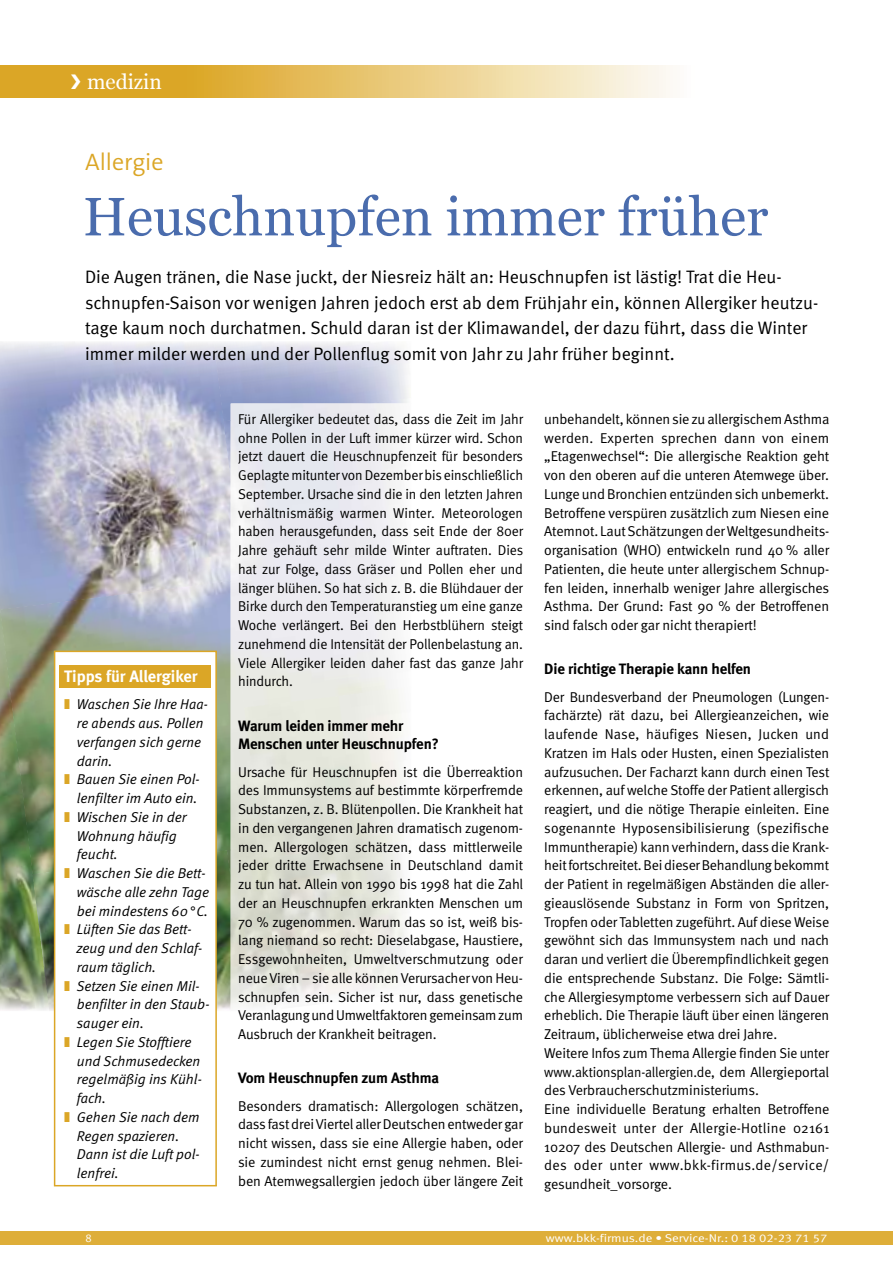
<style>
.page{position:relative;width:893px;height:1263px;background:#fff}
.page>*{position:absolute;margin:0;border:0;box-sizing:border-box;transform-origin:0 0}
.t1{font:54px "Georgia";color:#4a6cad}
.t2{font:300 24px "The Sans B4";color:#dba626}
.t3{font:21px "Georgia";color:#fff}
.t4{font:18px/25.5px "Meta Normal";color:#000}
.t5{font:700 16.5px "Meta";color:#fff}
.t6{font:700 15px/18.8px "Meta";letter-spacing:-.01em;color:#000}
.t7{font:14.25px/18.8px "Meta Normal";letter-spacing:-.01em;color:#000;text-align:justify}
.t8{font:italic 14.25px "Meta Normal";color:#000}
.t9{font:11.25px "Meta Normal LF";color:#fff;scale:1.16 1}
.t10{font:11.25px "Meta Normal LF";color:#fff}
.s1{color:#dba626}
.s2{font-family:"Meta Normal"}
</style>
<div class="page">
<svg style="left:0;top:66px;width:670px;height:32px"></svg>
<div style="left:0;top:1231px;width:893px;height:13px;background:#deae39"></div>
<img style="left:0;top:342px;width:231px;height:237px">
<img style="left:210px;top:342px;width:198px;height:79px">
<img style="left:223px;top:415px;width:8px;height:112px">
<img style="left:321px;top:397px;width:87px;height:6px">
<img style="left:0;top:557px;width:53px;height:454px">
<img style="left:0;top:579px;width:231px;height:295px">
<img style="left:32px;top:850px;width:199px;height:161px">
<img style="left:227px;top:844px;width:4px;height:60px">
<img style="left:244px;top:683px;width:167px;height:176px">
<img style="left:263px;top:840px;width:148px;height:167px">
<svg style="left:54px;top:651px;width:163px;height:535px"></svg>
<svg style="left:71px;top:75px;width:9px;height:14px"></svg>
<h3 class="t3" style="left:87px;top:70px;width:76px">medizin</h3>
<h2 class="t2" style="left:85px;top:149px;width:80px">Allergie</h2>
<h1 class="t1" style="left:83px;top:186px;width:687px">Heuschnupfen immer früher</h1>
<p class="t4" style="left:85px;top:264px;width:735px">Die Augen tränen, die Nase juckt, der Niesreiz hält an: Heuschnupfen ist lästig! Trat die Heu&shy;schnupfen-Saison vor wenigen Jahren jedoch erst ab dem Frühjahr ein, können Allergiker heutzu&shy;tage kaum noch durchatmen. Schuld daran ist der Klimawandel, der dazu führt, dass die Winter immer milder werden und der Pollenflug somit von Jahr zu Jahr früher beginnt.</p>
<p class="t5" style="left:64px;top:667px;width:135px">Tipps für Allergiker</p>
<p class="t8" style="left:64px;top:696px;width:146px"><span class="s1">❚</span> Waschen Sie Ihre Haa-</p>
<p class="t8" style="left:77px;top:715px;width:128px">re abends aus. Pollen</p>
<p class="t8" style="left:77px;top:734px;width:126px">verfangen sich gerne</p>
<p class="t8" style="left:77px;top:752px;width:37px">darin.</p>
<p class="t8" style="left:64px;top:771px;width:137px"><span class="s1">❚</span> Bauen Sie einen Pol-</p>
<p class="t8" style="left:77px;top:790px;width:122px">lenfilter im Auto ein.</p>
<p class="t8" style="left:64px;top:809px;width:124px"><span class="s1">❚</span> Wischen Sie in der</p>
<p class="t8" style="left:77px;top:827px;width:101px">Wohnung häufig</p>
<p class="t8" style="left:77px;top:846px;width:43px">feucht.</p>
<p class="t8" style="left:64px;top:865px;width:143px"><span class="s1">❚</span> Waschen Sie die Bett-</p>
<p class="t8" style="left:77px;top:884px;width:134px">wäsche alle zehn Tage</p>
<p class="t8" style="left:77px;top:902px;width:133px">bei mindestens 60 ° C.</p>
<p class="t8" style="left:64px;top:921px;width:129px"><span class="s1">❚</span> Lüften Sie das Bett-</p>
<p class="t8" style="left:77px;top:940px;width:127px">zeug und den Schlaf-</p>
<p class="t8" style="left:77px;top:959px;width:81px">raum täglich.</p>
<p class="t8" style="left:64px;top:977px;width:137px"><span class="s1">❚</span> Setzen Sie einen Mil-</p>
<p class="t8" style="left:77px;top:996px;width:135px">benfilter in den Staub-</p>
<p class="t8" style="left:77px;top:1015px;width:69px">sauger ein.</p>
<p class="t8" style="left:64px;top:1034px;width:129px"><span class="s1">❚</span> Legen Sie Stofftiere</p>
<p class="t8" style="left:77px;top:1052px;width:125px">und Schmusedecken</p>
<p class="t8" style="left:77px;top:1071px;width:127px">regelmäßig ins Kühl-</p>
<p class="t8" style="left:77px;top:1090px;width:31px">fach.</p>
<p class="t8" style="left:64px;top:1109px;width:137px"><span class="s1">❚</span> Gehen Sie nach dem</p>
<p class="t8" style="left:77px;top:1127px;width:104px">Regen spazieren.</p>
<p class="t8" style="left:77px;top:1146px;width:125px">Dann ist die Luft pol-</p>
<p class="t8" style="left:77px;top:1165px;width:43px">lenfrei.</p>
<p class="t7" style="left:238px;top:409px;width:287px">Für Allergiker bedeutet das, dass die Zeit im Jahr ohne Pollen in der Luft immer kürzer wird. Schon jetzt dauert die Heuschnupfenzeit für besonders Geplagte mitunter von Dezember bis einschließlich September. Ursache sind die in den letzten Jahren verhältnismäßig warmen Winter. Meteorologen haben herausgefunden, dass seit Ende der 80er Jahre gehäuft sehr milde Winter auftraten. Dies hat zur Folge, dass Gräser und Pollen eher und länger blühen. So hat sich z. B. die Blühdauer der Birke durch den Temperaturanstieg um eine ganze Woche verlängert. Bei den Herbstblühern steigt zunehmend die Intensität der Pollenbelastung an.<br>Viele Allergiker leiden daher fast das ganze Jahr hindurch.</p>
<p class="t6" style="left:238px;top:716px;width:202px">Warum leiden immer mehr<br>Menschen unter Heuschnupfen?</p>
<p class="t7" style="left:238px;top:762px;width:287px">Ursache für Heuschnupfen ist die Überreaktion des Immunsystems auf bestimmte körperfremde Substanzen, z. B. Blütenpollen. Die Krankheit hat in den vergangenen Jahren dramatisch zugenom&shy;men. Allergologen schätzen, dass mittlerweile jeder dritte Erwachsene in Deutschland damit zu tun hat. Allein von 1990 bis 1998 hat die Zahl der an Heuschnupfen erkrankten Menschen um 70 % zugenommen. Warum das so ist, weiß bis&shy;lang niemand so recht: Dieselabgase, Haustiere, Essgewohnheiten, Umweltverschmutzung oder neue Viren – sie alle können Verursacher von Heu&shy;schnupfen sein. Sicher ist nur, dass genetische Veranlagung und Umweltfaktoren gemeinsam zum Ausbruch der Krankheit beitragen.</p>
<p class="t6" style="left:238px;top:1068px;width:203px">Vom Heuschnupfen zum Asthma</p>
<p class="t7" style="left:238px;top:1096px;width:286px">Besonders dramatisch: Allergologen schätzen, dass fast drei Viertel aller Deutschen entweder gar nicht wissen, dass sie eine Allergie haben, oder sie zumindest nicht ernst genug nehmen. Blei&shy;ben Atemwegsallergien jedoch über längere Zeit</p>
<p class="t7" style="left:544px;top:409px;width:287px">unbehandelt, können sie zu allergischem Asthma werden. Experten sprechen dann von einem „Etagenwechsel“: Die allergische Reaktion geht von den oberen auf die unteren Atemwege über.<br>Lunge und Bronchien entzünden sich unbemerkt.<br>Betroffene verspüren zusätzlich zum Niesen eine Atemnot. Laut Schätzungen der Weltgesundheits&shy;organisation (WHO) entwickeln rund 40 % aller Patienten, die heute unter all ergischem Schnup&shy;fen leiden, innerhalb weniger Jahre allergisches Asthma. Der Grund: Fast 90 % der Betroffenen sind falsch oder gar nicht therapiert!</p>
<p class="t6" style="left:544px;top:659px;width:208px">Die richtige Therapie kann helfen</p>
<p class="t7" style="left:544px;top:687px;width:287px;text-align:left">Der Bundesverband der Pneumologen (Lungen&shy;fachärzte) rät dazu, bei Allergieanzeichen, wie laufende Nase, häufiges Niesen, Jucken und Kratzen im Hals oder Husten, einen Spezialisten aufzusuchen. Der Facharzt kann durch einen Test erkennen, auf welche Stoffe der Patient allergisch reagiert, und die nötige Therapie einleiten. Eine sogenannte Hyposensibilisierung (spezifische Immuntherapie) kann verhindern, dass die Krank&shy;heit fortschreitet. Bei dieser Behandlung bekommt der Patient in regelmäßigen Abständen die aller&shy;gieauslösende Substanz in Form von Spritzen, Tropfen oder Tabletten zugeführt. Auf diese Weise gewöhnt sich das Immunsystem nach und nach daran und verliert die Überempfindlichkeit gegen die entsprechende Substanz. Die Folge: Sämtli&shy;che Allergiesymptome verbessern sich auf Dauer erheblich. Die Therapie läuft über einen längeren Zeitraum, üblicherweise etwa drei Jahre.<br>Weitere Infos zum Thema Allergie finden Sie unter www.aktionsplan-allergien.de, dem Allergieportal des Verbraucherschutzministeriums.<br>Eine individuelle Beratung erhalten Betroffene bundesweit unter der Allergie-Hotline 02161<br>10207 des Deutschen Allergie- und Asthmabun&shy;des oder unter www.bkk-firmus.de/service/ gesundheit_vorsorge.</p>
<p class="t10" style="left:85px;top:1232px;width:8px">8</p>
<p class="t9" style="left:546px;top:1232px;width:244px">www.bkk-firmus.de <span class="s2">•</span> Service-Nr.: 0 18 02-23 71 57</p>
</div>
